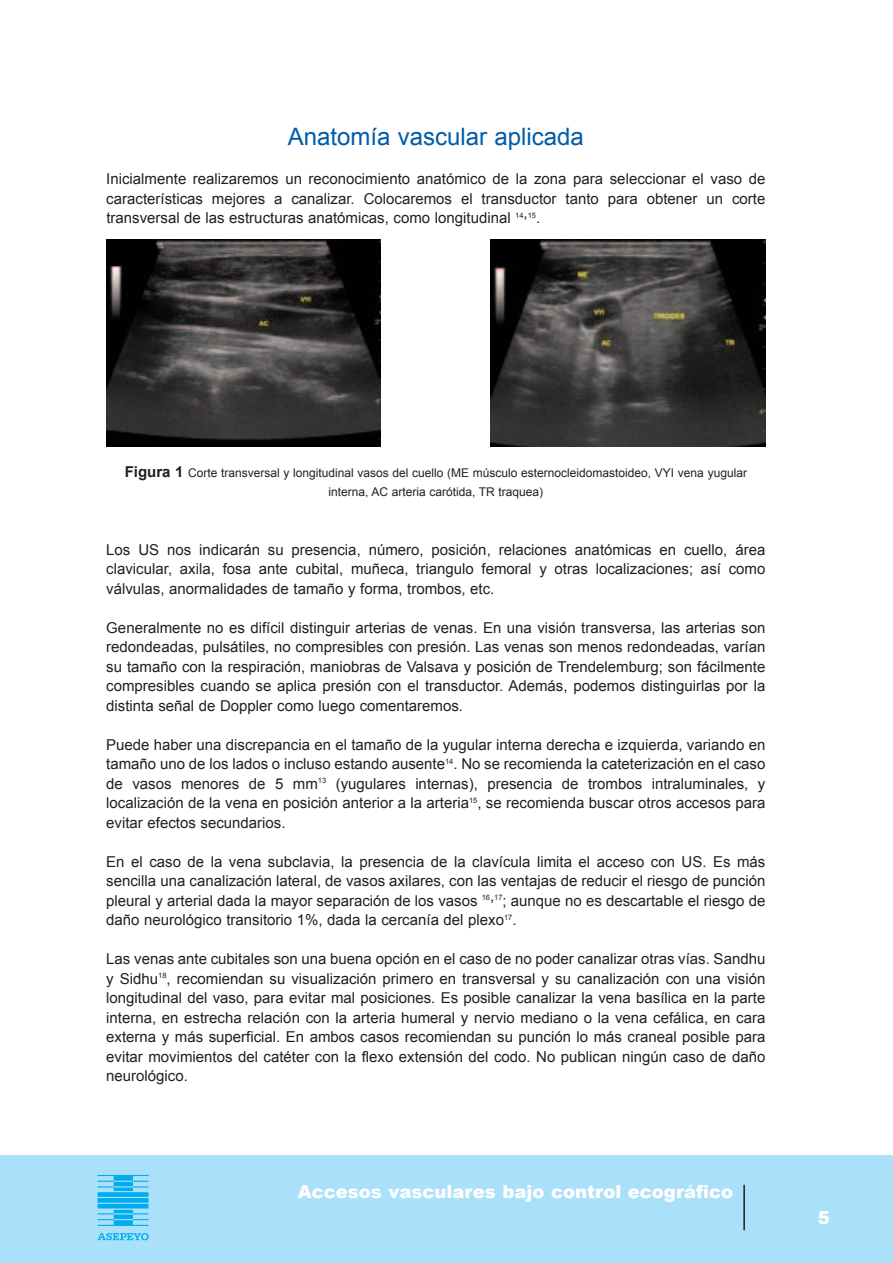
<style>
.page{position:relative;width:893px;height:1263px;background:#fff}
.page>*{position:absolute;margin:0;border:0;box-sizing:border-box;transform-origin:0 0}
.t1{font:24px "Arial";color:#015ba9}
.t2{font:900 18px "Arial";color:#fff}
.t3{font:15px/19.5px "Arial";color:#231f20;text-align:justify}
.t4{font:12px/19.5px "Arial";color:#231f20;text-align:center}
.s1{font-weight:700;font-size:15px}
</style>
<div class="page">
<div style="left:0;top:1155px;width:893px;height:108px;background:#aae0f9"></div>
<svg style="left:98px;top:1233px;width:51px;height:7px"></svg>
<svg style="left:98px;top:1175px;width:51px;height:51px"></svg>
<hr style="left:743px;top:1185px;width:2px;height:45px;background:#231f20">
<img style="left:106px;top:239px;width:275px;height:207px">
<img style="left:491px;top:239px;width:274px;height:207px">
<h1 class="t1" style="left:288px;top:123px;width:298px">Anatomía vascular aplicada</h1>
<p class="t3" style="left:106px;top:169px;width:661px">Inicialmente realizaremos un reconocimiento anatómico de la zona para seleccionar el vaso de características mejores a canalizar. Colocaremos el transductor tanto para obtener un corte transversal de las estructuras anatómicas, como longitudinal <sup>14</sup>,<sup>15</sup>.</p>
<p class="t4" style="left:125px;top:463px;width:624px"><span class="s1">Figura 1</span> Corte transversal y longitudinal vasos del cuello (ME músculo esternocleidomastoideo, VYI vena yugular interna, AC arteria carótida, TR traquea)</p>
<p class="t3" style="left:106px;top:540px;width:661px">Los US nos indicarán su presencia, número, posición, relaciones anatómicas en cuello, área clavicular, axila, fosa ante cubital, muñeca, triangulo femoral y otras localizaciones; así como válvulas, anormalidades de tamaño y forma, trombos, etc.</p>
<p class="t3" style="left:106px;top:618px;width:661px">Generalmente no es difícil distinguir arterias de venas. En una visión transversa, las arterias son redondeadas, pulsátiles, no compresibles con presión. Las venas son menos redondeadas, varían su tamaño con la respiración, maniobras de Valsava y posición de Trendelemburg; son fácilmente compresibles cuando se aplica presión con el transductor. Además, podemos distinguirlas por la distinta señal de Doppler como luego comentaremos.</p>
<p class="t3" style="left:106px;top:735px;width:661px">Puede haber una discrepancia en el tamaño de la yugular interna derecha e izquierda, variando en tamaño uno de los lados o incluso estando ausente<sup>14</sup>. No se recomienda la cateterización en el caso de vasos menores de 5 mm<sup>13</sup> (yugulares internas), presencia de trombos intraluminales, y localización de la vena en posición anterior a la arteria<sup>15</sup>, se recomienda buscar otros accesos para evitar efectos secundarios.</p>
<p class="t3" style="left:106px;top:852px;width:661px">En el caso de la vena subclavia, la presencia de la clavícula limita el acceso con US. Es más sencilla una canalización lateral, de vasos axilares, con las ventajas de reducir el riesgo de punción pleural y arterial dada la mayor separación de los vasos <sup>16</sup>,<sup>17</sup>; aunque no es descartable el riesgo de daño neurológico transitorio 1%, dada la cercanía del plexo<sup>17</sup>.</p>
<p class="t3" style="left:106px;top:949px;width:661px">Las venas ante cubitales son una buena opción en el caso de no poder canalizar otras vías. Sandhu y Sidhu<sup>18</sup>, recomiendan su visualización primero en transversal y su canalización con una visión longitudinal del vaso, para evitar mal posiciones. Es posible canalizar la vena basílica en la parte interna, en estrecha relación con la arteria humeral y nervio mediano o la vena cefálica, en cara externa y más superficial. En ambos casos recomiendan su punción lo más craneal posible para evitar movimientos del catéter con la flexo extensión del codo. No publican ningún caso de daño neurológico.</p>
<p class="t2" style="left:298px;top:1178px;width:437px">Accesos vasculares bajo control ecográfico</p>
<p class="t2" style="left:818px;top:1204px;width:14px">5</p>
</div>
